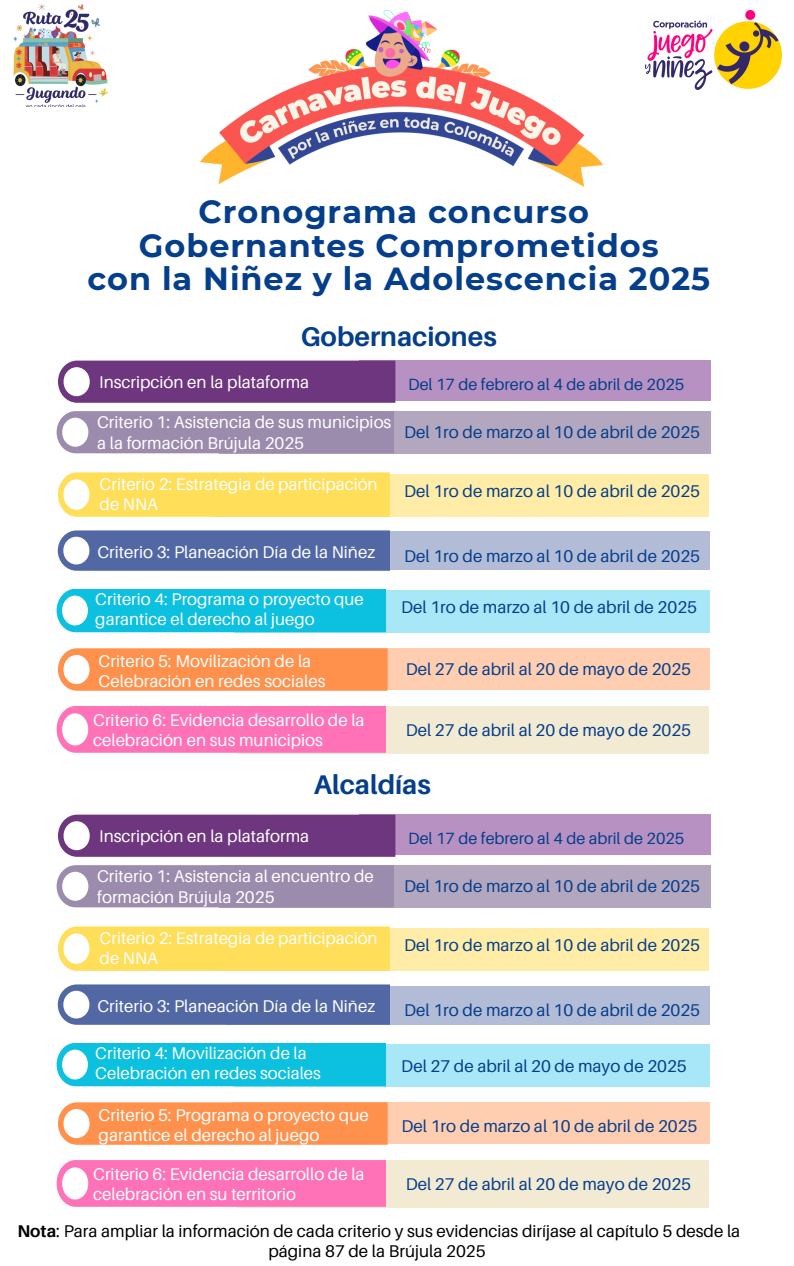
<style>
.page{position:relative;width:794px;height:1266px;background:#fff}
.page>*{position:absolute;margin:0;border:0;box-sizing:border-box;transform-origin:0 0}
.t1{font:700 31.88px/33.8px "Montserrat";letter-spacing:.03em;color:#053e8b;text-align:center}
.t2{font:700 27px "Aileron";color:#053e8b}
.t3{font:16.95px/20.3px "Aileron";color:#fff}
.t4{font:16.95px "Aileron";color:#053e8b}
.t5{font:16.95px/20.2px "Aileron";color:#000;text-align:center}
.t6{font:16.88px/20.2px "Aileron";color:#fff}
.t7{font:16.27px "Aileron";color:#053e8b}
.s1{font-weight:700}
</style>
<div class="page">
<div style="left:234px;top:590px;width:475px;height:43px;background:#a7e7f7"></div>
<div style="left:359px;top:360px;width:351px;height:41px;background:#b791c1"></div>
<div style="left:219px;top:411px;width:491px;height:42px;background:#b3a7c0"></div>
<div style="left:57px;top:411px;width:337px;height:42px;background:#9b8bad"></div>
<div style="left:213px;top:474px;width:495px;height:42px;background:#ffeda7"></div>
<svg style="left:58px;top:472px;width:331px;height:45px;background:#ffe063"></svg>
<div style="left:226px;top:531px;width:482px;height:39px;background:#b3bcd7"></div>
<svg style="left:58px;top:530px;width:332px;height:41px;background:#5d72ab"></svg>
<div style="left:57px;top:589px;width:329px;height:43px;background:#0cc0df"></div>
<svg style="left:58px;top:648px;width:329px;height:43px;background:#ff9d61"></svg>
<svg style="left:233px;top:648px;width:476px;height:42px;background:#ffba8f"></svg>
<div style="left:237px;top:706px;width:471px;height:47px;background:#f3ead3"></div>
<svg style="left:57px;top:706px;width:329px;height:47px;background:#fe7abc"></svg>
<img style="left:645px;top:10px;width:136px;height:80px">
<img style="left:13px;top:5px;width:94px;height:101px">
<img style="left:200px;top:10px;width:401px;height:177px">
<svg style="left:58px;top:360px;width:337px;height:43px;background:#748"></svg>
<div style="left:234px;top:1044px;width:475px;height:43px;background:#a7e7f7"></div>
<div style="left:359px;top:814px;width:351px;height:41px;background:#b791c1"></div>
<div style="left:219px;top:865px;width:491px;height:42px;background:#b3a7c0"></div>
<div style="left:57px;top:865px;width:337px;height:42px;background:#9b8bad"></div>
<div style="left:213px;top:928px;width:495px;height:42px;background:#ffeda7"></div>
<svg style="left:58px;top:926px;width:331px;height:45px;background:#ffe063"></svg>
<div style="left:226px;top:985px;width:482px;height:39px;background:#b3bcd7"></div>
<svg style="left:58px;top:984px;width:332px;height:40px;background:#5d71aa"></svg>
<div style="left:57px;top:1043px;width:329px;height:43px;background:#0cc0df"></div>
<svg style="left:58px;top:1102px;width:175px;height:42px;background:#ff9d60"></svg>
<svg style="left:233px;top:1102px;width:476px;height:42px;background:#ffba8f"></svg>
<div style="left:237px;top:1160px;width:471px;height:47px;background:#f3ead3"></div>
<div style="left:57px;top:1160px;width:329px;height:46px;background:#ff72b8"></div>
<svg style="left:58px;top:814px;width:337px;height:43px;background:#748"></svg>
<p class="t1" style="left:87px;top:194px;width:624px">Cronograma concurso<br>Gobernantes Comprometidos<br>con la Niñez y la Adolescencia 2025</p>
<p class="t2" style="left:300px;top:320px;width:197px">Gobernaciones</p>
<p class="t6" style="left:101px;top:368px;width:85px">Inscripción</p>
<p class="t3" style="left:97px;top:412px;width:296px">Criterio 1: Asistencia de sus municipios a la formación Brújula 2025</p>
<h1 class="t6" style="left:100px;top:474px;width:279px">Criterio 2: Estrategia de participación de NNA</h1>
<h2 class="t3" style="left:97px;top:541px;width:279px">Criterio 3: Planeación Día de la Niñez</h2>
<p class="t6" style="left:95px;top:589px;width:270px">Criterio 4: Programa o proyecto que garantice el derecho al juego</p>
<p class="t3" style="left:99px;top:650px;width:228px">Criterio 5: Movilización de la<br>Celebración en redes sociales</p>
<p class="t3" style="left:99px;top:371px;width:211px">Inscripción en la plataforma</p>
<p class="t7" style="left:408px;top:374px;width:277px">Del 17 de febrero al 4 de abril de 2025</p>
<p class="t4" style="left:404px;top:421px;width:297px">Del 1ro de marzo al 10 de abril de 2025</p>
<p class="t4" style="left:404px;top:480px;width:297px">Del 1ro de marzo al 10 de abril de 2025</p>
<p class="t4" style="left:404px;top:545px;width:297px">Del 1ro de marzo al 10 de abril de 2025</p>
<p class="t4" style="left:401px;top:596px;width:297px">Del 1ro de marzo al 10 de abril de 2025</p>
<p class="t4" style="left:405px;top:659px;width:287px">Del 27 de abril al 20 de mayo de 2025</p>
<p class="t3" style="left:93px;top:709px;width:273px">Criterio 6: Evidencia desarrollo de la celebración en sus municipios</p>
<p class="t4" style="left:405px;top:719px;width:287px">Del 27 de abril al 20 de mayo de 2025</p>
<p class="t2" style="left:314px;top:768px;width:118px">Alcaldías</p>
<p class="t6" style="left:101px;top:822px;width:85px">Inscripción</p>
<p class="t3" style="left:97px;top:866px;width:278px">Criterio 1: Asistencia al encuentro de formación Brújula 2025</p>
<p class="t6" style="left:100px;top:928px;width:279px">Criterio 2: Estrategia de participación de NNA</p>
<p class="t3" style="left:97px;top:995px;width:279px">Criterio 3: Planeación Día de la Niñez</p>
<p class="t6" style="left:95px;top:1042px;width:227px">Criterio 4: Movilización de la<br>Celebración en redes sociales</p>
<p class="t3" style="left:99px;top:1104px;width:271px">Criterio 5: Programa o proyecto que garantice el derecho al juego</p>
<p class="t3" style="left:99px;top:825px;width:211px">Inscripción en la plataforma</p>
<h2 class="t3" style="left:93px;top:1163px;width:273px">Criterio 6: Evidencia desarrollo de la celebración en su territorio</h2>
<p class="t7" style="left:408px;top:828px;width:277px">Del 17 de febrero al 4 de abril de 2025</p>
<p class="t4" style="left:404px;top:875px;width:297px">Del 1ro de marzo al 10 de abril de 2025</p>
<p class="t4" style="left:404px;top:934px;width:297px">Del 1ro de marzo al 10 de abril de 2025</p>
<p class="t4" style="left:404px;top:999px;width:297px">Del 1ro de marzo al 10 de abril de 2025</p>
<p class="t4" style="left:401px;top:1055px;width:287px">Del 27 de abril al 20 de mayo de 2025</p>
<p class="t4" style="left:401px;top:1115px;width:297px">Del 1ro de marzo al 10 de abril de 2025</p>
<p class="t4" style="left:405px;top:1173px;width:287px">Del 27 de abril al 20 de mayo de 2025</p>
<p class="t5" style="left:17px;top:1220px;width:724px"><span class="s1">Nota</span>: Para ampliar la información de cada criterio y sus evidencias diríjase al capítulo 5 desde la página 87 de la Brújula 2025</p>
</div>
